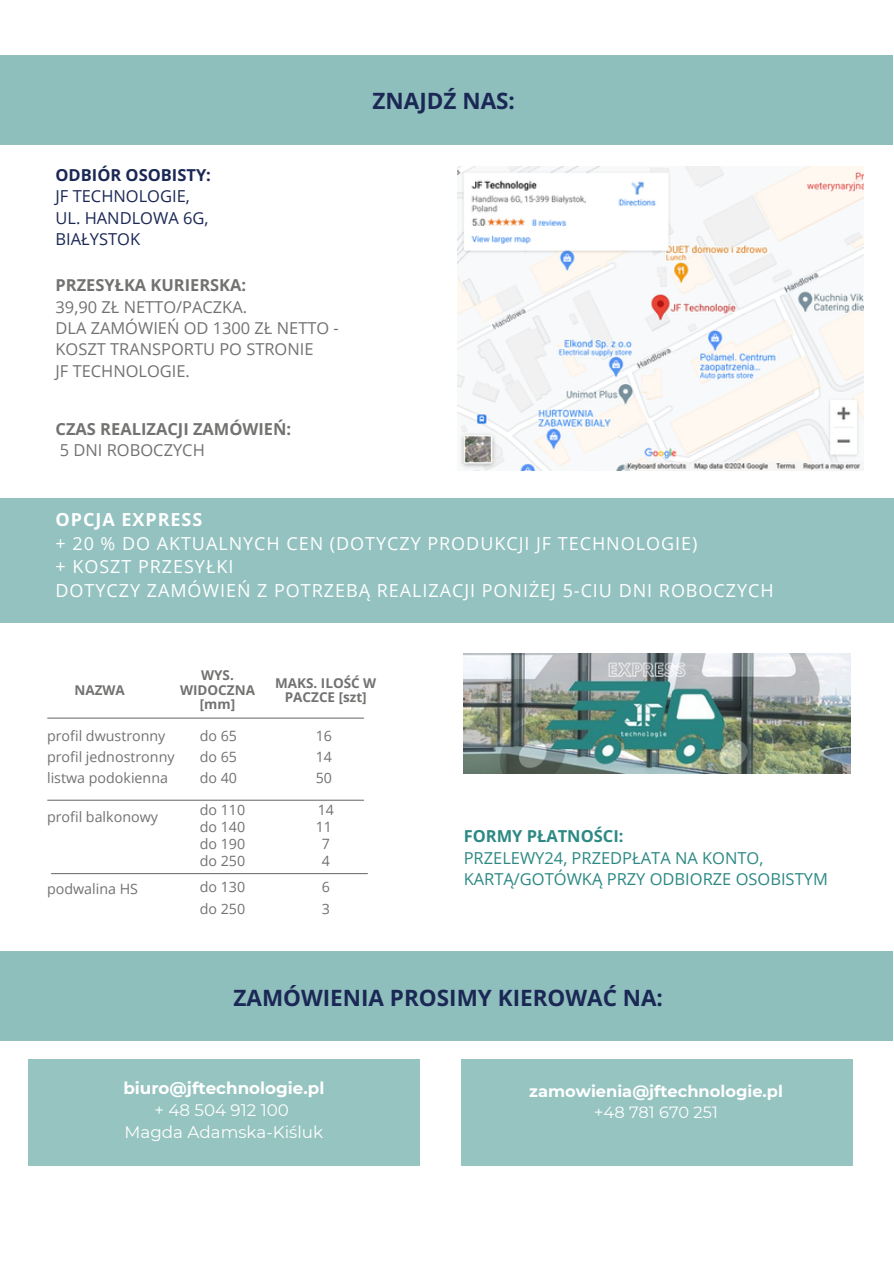
<style>
.page{position:relative;width:894px;height:1264px;background:#fff}
.page>*{position:absolute;margin:0;border:0;box-sizing:border-box;transform-origin:0 0}
.t1{font:700 22.5px "Open Sans";color:#1b2855}
.t2{font:18px/23.7px "Open Sans";letter-spacing:.055em;color:#fff}
.t3{font:16.65px/21.9px "Montserrat";color:#fff;text-align:center}
.t4{font:16.5px/21.3px "Open Sans";color:#727271}
.t5{font:16.5px/21.3px "Open Sans";color:#2d8984}
.t6{font:16.5px/21.3px "Open Sans";color:#1b2855}
.t7{font:700 16.5px/21.3px "Open Sans";color:#727271}
.t8{font:700 16.2px/21.3px "Montserrat";color:#fff;text-align:center}
.t9{font:14.25px "Open Sans";color:#727271}
.t10{font:700 13.5px/14.5px "Open Sans";color:#727271;text-align:center}
.s1{font-weight:700}
.s2{font-weight:400}
</style>
<div class="page">
<div style="left:0;top:55px;width:893px;height:91px;background:#8ebfbc"></div>
<hr style="left:48px;top:717px;width:315px;height:1px;background:#000">
<div style="left:0;top:951px;width:892px;height:91px;background:#8ebfbc"></div>
<hr style="left:48px;top:799px;width:315px;height:1px;background:#000">
<hr style="left:51px;top:873px;width:316px;height:1px;background:#000">
<img style="left:463px;top:654px;width:387px;height:119px">
<div style="left:28px;top:1059px;width:391px;height:106px;background:#96c4c1"></div>
<div style="left:0;top:498px;width:893px;height:124px;background:#93c2c0"></div>
<div style="left:461px;top:1059px;width:391px;height:106px;background:#96c4c1"></div>
<img style="left:457px;top:167px;width:405px;height:304px">
<p class="t6" style="left:55px;top:164px;width:157px"><span class="s1">ODBIÓR OSOBISTY:<br></span>JF TECHNOLOGIE,<br>UL. HANDLOWA 6G,<br>BIAŁYSTOK</p>
<p class="t4" style="left:55px;top:274px;width:285px"><span class="s1">PRZESYŁKA KURIERSKA:<br></span>39,90 ZŁ NETTO/PACZKA.<br>DLA ZAMÓWIEŃ OD 1300 ZŁ NETTO -<br>KOSZT TRANSPORTU PO STRONIE<br>JF TECHNOLOGIE.</p>
<p class="t7" style="left:55px;top:417px;width:237px">CZAS REALIZACJI ZAMÓWIEŃ:<br><span class="s2">5 DNI ROBOCZYCH</span></p>
<h5 class="t1" style="left:372px;top:85px;width:144px">ZNAJDŹ NAS:</h5>
<p class="t2" style="left:55px;top:507px;width:719px"><span class="s1">OPCJA EXPRESS<br></span>+ 20 % DO AKTUALNYCH CEN (DOTYCZY PRODUKCJI JF TECHNOLOGIE)<br>+ KOSZT PRZESYŁKI<br>DOTYCZY ZAMÓWIEŃ Z POTRZEBĄ REALIZACJI PONIŻEJ 5-CIU DNI ROBOCZYCH</p>
<p class="t10" style="left:180px;top:667px;width:76px">WYS.<br>WIDOCZNA [mm]</p>
<p class="t10" style="left:275px;top:675px;width:103px">MAKS. ILOŚĆ W<br>PACZCE [szt]</p>
<p class="t9" style="left:316px;top:725px;width:18px">16</p>
<p class="t9" style="left:316px;top:747px;width:18px">14</p>
<p class="t9" style="left:316px;top:768px;width:18px">50</p>
<p class="t9" style="left:317px;top:799px;width:18px">14</p>
<p class="t9" style="left:316px;top:816px;width:18px">11</p>
<p class="t9" style="left:321px;top:833px;width:10px">7</p>
<h2 class="t9" style="left:321px;top:850px;width:10px">4</h2>
<h1 class="t9" style="left:321px;top:876px;width:10px">6</h1>
<h3 class="t9" style="left:321px;top:898px;width:10px">3</h3>
<h4 class="t10" style="left:74px;top:682px;width:52px">NAZWA</h4>
<h1 class="t9" style="left:47px;top:725px;width:120px">profil dwustronny</h1>
<h2 class="t9" style="left:47px;top:747px;width:129px">profil jednostronny</h2>
<h2 class="t9" style="left:47px;top:768px;width:122px">listwa podokienna</h2>
<h2 class="t9" style="left:47px;top:806px;width:112px">profil balkonowy</h2>
<p class="t9" style="left:200px;top:725px;width:39px">do 65</p>
<p class="t9" style="left:200px;top:747px;width:39px">do 65</p>
<p class="t9" style="left:200px;top:768px;width:39px">do 40</p>
<p class="t9" style="left:200px;top:799px;width:47px">do 110</p>
<p class="t9" style="left:200px;top:816px;width:47px">do 140</p>
<p class="t9" style="left:200px;top:833px;width:47px">do 190</p>
<p class="t9" style="left:200px;top:850px;width:47px">do 250</p>
<p class="t9" style="left:200px;top:876px;width:47px">do 130</p>
<p class="t9" style="left:200px;top:898px;width:47px">do 250</p>
<h2 class="t9" style="left:47px;top:878px;width:92px">podwalina HS</h2>
<p class="t5" style="left:463px;top:825px;width:365px"><span class="s1">FORMY PŁATNOŚCI:<br></span>PRZELEWY24, PRZEDPŁATA NA KONTO,<br>KARTĄ/GOTÓWKĄ PRZY ODBIORZE OSOBISTYM</p>
<h5 class="t1" style="left:233px;top:981px;width:431px">ZAMÓWIENIA PROSIMY KIEROWAĆ NA:</h5>
<p class="t3" style="left:123px;top:1077px;width:202px"><span class="s1">biuro@jftechnologie.pl </span>+ 48 504 912 100<br>Magda Adamska-Kiśluk</p>
<p class="t8" style="left:529px;top:1080px;width:255px">zamowienia@jftechnologie.pl <span class="s2">+48 781 670 251</span></p>
</div>
